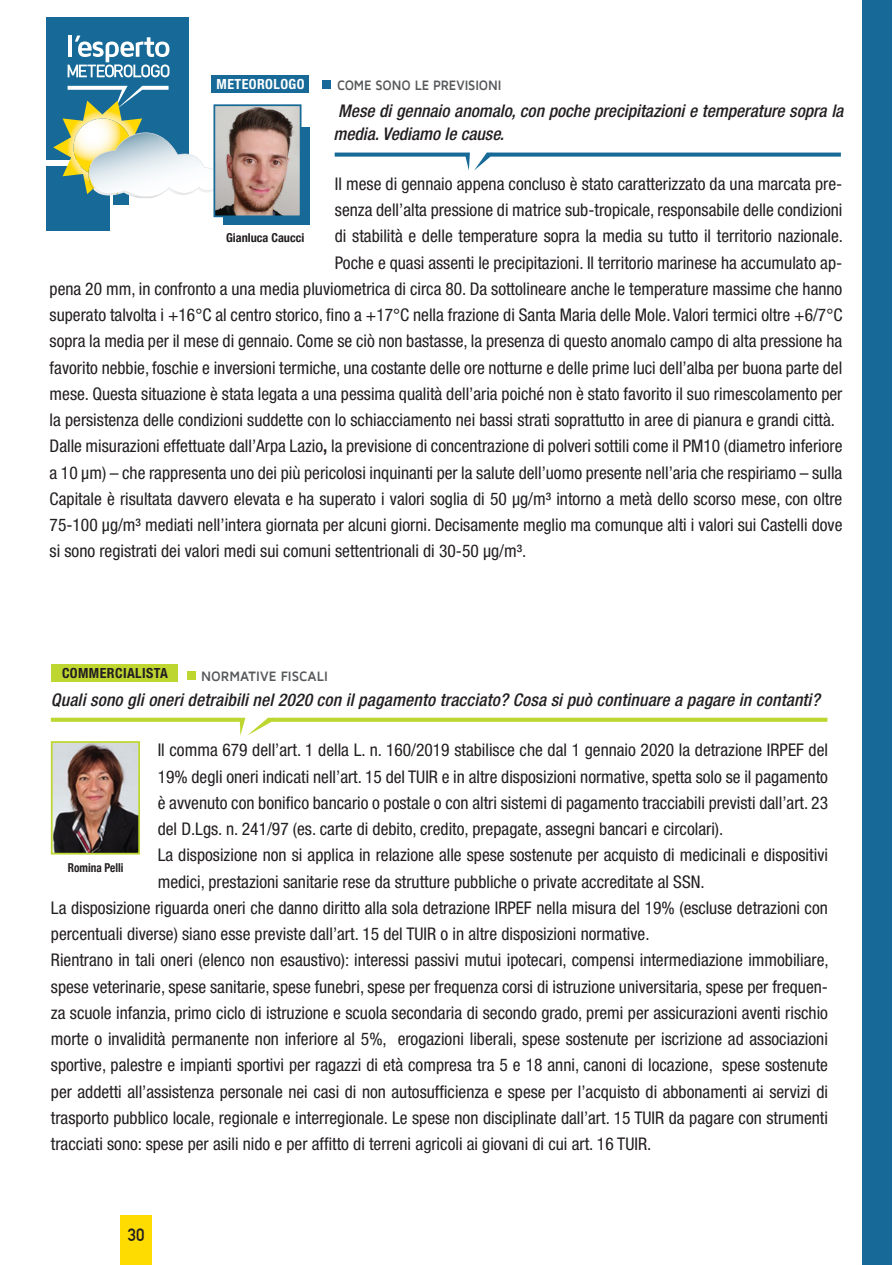
<style>
.page{position:relative;width:893px;height:1265px;background:#fff}
.page>*{position:absolute;margin:0;border:0;box-sizing:border-box;transform-origin:0 0}
.t1{font:condensed 17.5px "Helvetica Neue";color:#231f20}
.t2{font:italic 500 condensed 17.5px/22.8px "Helvetica Neue";letter-spacing:.01em;color:#231f20}
.t3{font:700 17.5px "DIN Alternate";color:#231f20}
.t4{font:700 14px "Maven Pro";letter-spacing:-.005em;color:#57585a;scale:.9 1}
.t5{font:700 14px "Maven Pro";letter-spacing:-.005em;color:#57585a;scale:.93 1}
.t6{font:700 condensed 14px "Helvetica Neue";letter-spacing:.03em;color:#231f20}
.t7{font:700 condensed 14px "Helvetica Neue";letter-spacing:.03em;color:#fff}
.t8{font:700 condensed 12.25px "Helvetica Neue";color:#231f20}
.t9{font:700 condensed 12.25px "Helvetica Neue";color:#231f20;scale:.92 1}
.s1{font-weight:700}
</style>
<div class="page">
<div style="left:46px;top:17px;width:143px;height:143px;background:#176a97"></div>
<div style="left:120px;top:1215px;width:31px;height:50px;background:#ffdc01"></div>
<div style="left:322px;top:80px;width:9px;height:9px;background:#176a97"></div>
<svg style="left:335px;top:153px;width:506px;height:18px"></svg>
<div style="left:862px;top:0;width:30px;height:1265px;background:#176a97"></div>
<div style="left:188px;top:671px;width:8px;height:9px;background:#bed630"></div>
<svg style="left:51px;top:718px;width:776px;height:18px"></svg>
<div style="left:51px;top:665px;width:127px;height:17px;background:#bed630"></div>
<img style="left:54px;top:744px;width:83px;height:108px">
<div style="left:51px;top:741px;width:89px;height:114px;border:2px solid #bed630"></div>
<div style="left:46px;top:166px;width:64px;height:65px;background:#176a97"></div>
<svg style="left:53px;top:86px;width:168px;height:119px"></svg>
<hr style="left:68px;top:35px;width:4px;height:21px;background:#fff">
<svg style="left:68px;top:36px;width:101px;height:41px"></svg>
<div style="left:212px;top:75px;width:97px;height:17px;background:#176a97"></div>
<div style="left:224px;top:127px;width:86px;height:98px;background:#176a97"></div>
<img style="left:216px;top:107px;width:82px;height:107px">
<div style="left:213px;top:104px;width:88px;height:113px;border:2px solid #176a97"></div>
<p class="t7" style="left:217px;top:75px;width:89px">METEOROLOGO</p>
<p class="t4" style="left:337px;top:77px;width:184px">COME SONO LE PREVISIONI</p>
<p class="t2" style="left:333px;top:100px;width:511px">Mese di gennaio anomalo, con poche precipitazioni e temperature sopra la media. Vediamo le cause.</p>
<p class="t1" style="left:335px;top:174px;width:509px">Il mese di gennaio appena concluso è stato caratterizzato da una marcata pre-</p>
<p class="t1" style="left:335px;top:200px;width:509px">senza dell’alta pressione di matrice sub-tropicale, responsabile delle condizioni</p>
<p class="t1" style="left:335px;top:226px;width:510px">di stabilità e delle temperature sopra la media su tutto il territorio nazionale.</p>
<p class="t1" style="left:335px;top:252px;width:509px">Poche e quasi assenti le precipitazioni. Il territorio marinese ha accumulato ap-</p>
<p class="t1" style="left:50px;top:279px;width:794px">pena 20 mm, in confronto a una media pluviometrica di circa 80. Da sottolineare anche le temperature massime che hanno</p>
<p class="t1" style="left:50px;top:305px;width:794px">superato talvolta i +16°C al centro storico, fino a +17°C nella frazione di Santa Maria delle Mole. Valori termici oltre +6/7°C</p>
<p class="t1" style="left:50px;top:331px;width:794px">sopra la media per il mese di gennaio. Come se ciò non bastasse, la presenza di questo anomalo campo di alta pressione ha</p>
<p class="t1" style="left:50px;top:357px;width:794px">favorito nebbie, foschie e inversioni termiche, una costante delle ore notturne e delle prime luci dell’alba per buona parte del</p>
<p class="t1" style="left:50px;top:384px;width:794px">mese. Questa situazione è stata legata a una pessima qualità dell’aria poiché non è stato favorito il suo rimescolamento per</p>
<p class="t1" style="left:50px;top:410px;width:787px">la persistenza delle condizioni suddette con lo schiacciamento nei bassi strati soprattutto in aree di pianura e grandi città.</p>
<p class="t1" style="left:50px;top:436px;width:794px">Dalle misurazioni effettuate dall’Arpa Lazio<span class="s1">,</span> la previsione di concentrazione di polveri sottili come il PM10 (diametro inferiore</p>
<p class="t1" style="left:50px;top:462px;width:794px">a 10 µm) – che rappresenta uno dei più pericolosi inquinanti per la salute dell’uomo presente nell’aria che respiriamo – sulla</p>
<p class="t1" style="left:50px;top:489px;width:794px">Capitale è risultata davvero elevata e ha superato i valori soglia di 50 µg/m³ intorno a metà dello scorso mese, con oltre</p>
<p class="t1" style="left:50px;top:515px;width:794px">75-100 µg/m³ mediati nell’intera giornata per alcuni giorni. Decisamente meglio ma comunque alti i valori sui Castelli dove</p>
<p class="t1" style="left:50px;top:541px;width:478px">si sono registrati dei valori medi sui comuni settentrionali di 30-50 µg/m³.</p>
<p class="t8" style="left:226px;top:228px;width:80px">Gianluca Caucci</p>
<p class="t6" style="left:62px;top:665px;width:108px">COMMERCIALISTA</p>
<p class="t5" style="left:201px;top:668px;width:138px">NORMATIVE FISCALI</p>
<p class="t2" style="left:51px;top:688px;width:770px">Quali sono gli oneri detraibili nel 2020 con il pagamento tracciato? Cosa si può continuare a pagare in contanti?</p>
<p class="t1" style="left:158px;top:740px;width:672px">Il comma 679 dell’art. 1 della L. n. 160/2019 stabilisce che dal 1 gennaio 2020 la detrazione IRPEF del</p>
<p class="t1" style="left:158px;top:766px;width:672px">19% degli oneri indicati nell’art. 15 del TUIR e in altre disposizioni normative, spetta solo se il pagamento</p>
<p class="t1" style="left:158px;top:793px;width:672px">è avvenuto con bonifico bancario o postale o con altri sistemi di pagamento tracciabili previsti dall’art. 23</p>
<p class="t1" style="left:158px;top:819px;width:567px">del D.Lgs. n. 241/97 (es. carte di debito, credito, prepagate, assegni bancari e circolari).</p>
<p class="t1" style="left:158px;top:845px;width:672px">La disposizione non si applica in relazione alle spese sostenute per acquisto di medicinali e dispositivi</p>
<p class="t1" style="left:158px;top:871px;width:548px">medici, prestazioni sanitarie rese da strutture pubbliche o private accreditate al SSN.</p>
<p class="t1" style="left:51px;top:898px;width:778px">La disposizione riguarda oneri che danno diritto alla sola detrazione IRPEF nella misura del 19% (escluse detrazioni con</p>
<p class="t1" style="left:51px;top:924px;width:600px">percentuali diverse) siano esse previste dall’art. 15 del TUIR o in altre disposizioni normative.</p>
<p class="t1" style="left:51px;top:950px;width:779px">Rientrano in tali oneri (elenco non esaustivo): interessi passivi mutui ipotecari, compensi intermediazione immobiliare,</p>
<p class="t1" style="left:51px;top:976px;width:779px">spese veterinarie, spese sanitarie, spese funebri, spese per frequenza corsi di istruzione universitaria, spese per frequen-</p>
<p class="t1" style="left:51px;top:1003px;width:779px">za scuole infanzia, primo ciclo di istruzione e scuola secondaria di secondo grado, premi per assicurazioni aventi rischio</p>
<p class="t1" style="left:51px;top:1029px;width:778px">morte o invalidità permanente non inferiore al 5%, erogazioni liberali, spese sostenute per iscrizione ad associazioni</p>
<p class="t1" style="left:51px;top:1055px;width:779px">sportive, palestre e impianti sportivi per ragazzi di età compresa tra 5 e 18 anni, canoni di locazione, spese sostenute</p>
<p class="t1" style="left:51px;top:1081px;width:779px">per addetti all’assistenza personale nei casi di non autosufficienza e spese per l’acquisto di abbonamenti ai servizi di</p>
<p class="t1" style="left:51px;top:1108px;width:779px">trasporto pubblico locale, regionale e interregionale. Le spese non disciplinate dall’art. 15 TUIR da pagare con strumenti</p>
<p class="t1" style="left:51px;top:1134px;width:602px">tracciati sono: spese per asili nido e per affitto di terreni agricoli ai giovani di cui art. 16 TUIR.</p>
<p class="t9" style="left:68px;top:858px;width:62px">Romina Pelli</p>
<p class="t3" style="left:128px;top:1222px;width:18px">30</p>
</div>
